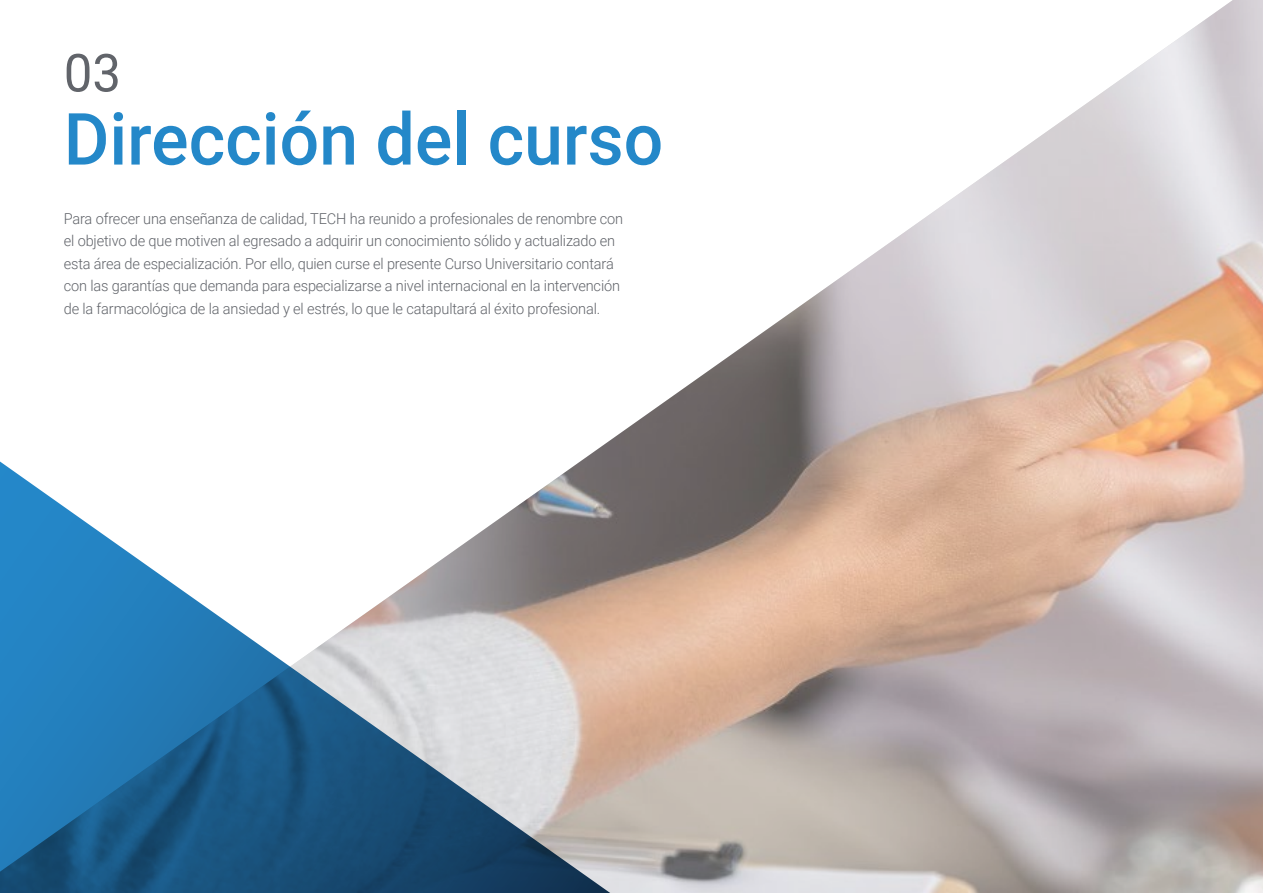
<style>
.page{position:relative;width:1263px;height:893px;background:#fff}
.page>*{position:absolute;margin:0;border:0;box-sizing:border-box;transform-origin:0 0}
.t1{font:500 72px "Roboto";color:#2488c9}
.t2{font:52.5px "Roboto";color:#61646a}
.t3{font:300 15px/22.5px "Roboto";letter-spacing:-.01em;color:#61646a}
</style>
<div class="page">
<img style="left:602px;top:0;width:661px;height:893px">
<svg style="left:0;top:446px;width:640px;height:447px"></svg>
<h2 class="t2" style="left:64px;top:36px;width:59px">03</h2>
<h1 class="t1" style="left:64px;top:89px;width:601px">Dirección del curso</h1>
<p class="t3" style="left:64px;top:207px;width:561px">Para ofrecer una enseñanza de calidad, TECH ha reunido a profesionales de renombre con el objetivo de que motiven al egresado a adquirir un conocimiento sólido y actualizado en esta área de especialización. Por ello, quien curse el presente Curso Universitario contará con las garantías que demanda para especializarse a nivel internacional en la intervención de la farmacológica de la ansiedad y el estrés, lo que le catapultará al éxito profesional.</p>
</div>
